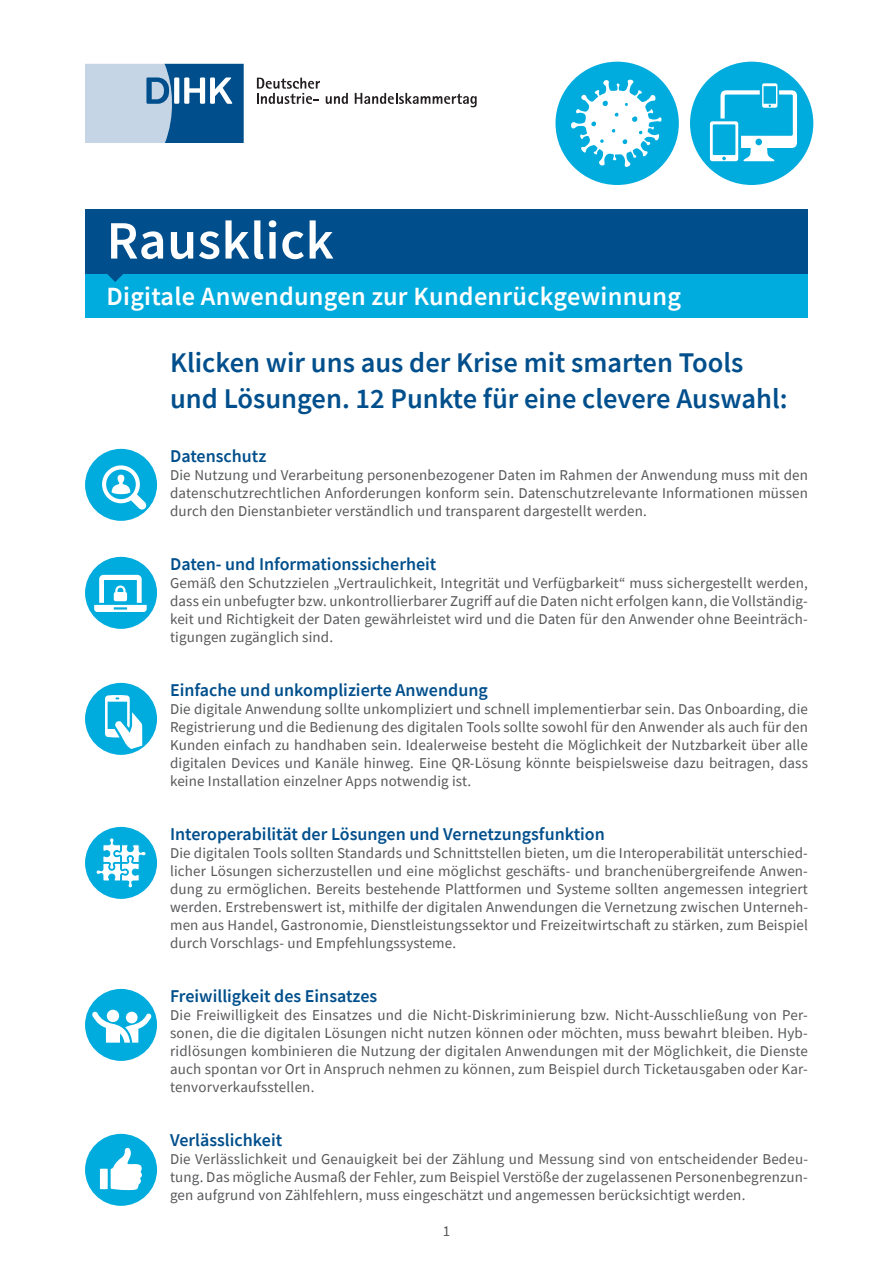
<style>
.page{position:relative;width:893px;height:1263px;background:#fff}
.page>*{position:absolute;margin:0;border:0;box-sizing:border-box;transform-origin:0 0}
.t1{font:600 54px "Source Sans Pro";letter-spacing:.01em;color:#fff}
.t2{font:600 28.5px/36px "Source Sans Pro";color:#004f8c}
.t3{font:600 26.25px "Source Sans Pro";letter-spacing:.01em;color:#fff}
.t4{font:600 18px "Source Sans Pro";color:#004f8c}
.t5{font:15px/18px "Source Sans Pro";letter-spacing:.01em;color:#57585a;text-align:justify}
</style>
<div class="page">
<div style="left:555px;top:62px;width:124px;height:123px;background:#00acdd;border-radius:50%"></div>
<svg style="left:571px;top:80px;width:91px;height:87px"></svg>
<svg style="left:326px;top:93px;width:22px;height:11px"></svg>
<svg style="left:355px;top:93px;width:122px;height:14px"></svg>
<svg style="left:257px;top:78px;width:63px;height:26px"></svg>
<svg style="left:85px;top:64px;width:159px;height:79px;background:#749ec0"></svg>
<div style="left:690px;top:62px;width:123px;height:123px;background:#00acdd;border-radius:50%"></div>
<svg style="left:710px;top:83px;width:87px;height:78px"></svg>
<div style="left:85px;top:449px;width:72px;height:72px;background:#00acdd;border-radius:50%"></div>
<svg style="left:102px;top:465px;width:45px;height:45px"></svg>
<div style="left:85px;top:557px;width:72px;height:72px;background:#00acdd;border-radius:50%"></div>
<svg style="left:94px;top:575px;width:53px;height:37px"></svg>
<div style="left:85px;top:683px;width:72px;height:72px;background:#00acdd;border-radius:50%"></div>
<svg style="left:105px;top:695px;width:37px;height:54px"></svg>
<div style="left:85px;top:989px;width:72px;height:72px;background:#00acdd;border-radius:50%"></div>
<div style="left:107px;top:1010px;width:12px;height:12px;background:#fff;border-radius:50%"></div>
<svg style="left:92px;top:1011px;width:60px;height:32px"></svg>
<div style="left:85px;top:827px;width:72px;height:72px;background:#00acdd;border-radius:50%"></div>
<svg style="left:95px;top:837px;width:52px;height:62px"></svg>
<div style="left:85px;top:1134px;width:72px;height:72px;background:#00acdd;border-radius:50%"></div>
<svg style="left:111px;top:1147px;width:31px;height:43px"></svg>
<div style="left:100px;top:1169px;width:8px;height:20px;background:#fff"></div>
<div style="left:85px;top:210px;width:723px;height:64px;background:#004f8c"></div>
<div style="left:85px;top:274px;width:723px;height:43px;background:#00acdd"></div>
<svg style="left:107px;top:274px;width:16px;height:8px"></svg>
<h1 class="t1" style="left:107px;top:205px;width:229px">Rausklick</h1>
<h3 class="t3" style="left:107px;top:279px;width:576px">Digitale Anwendungen zur Kundenrückgewinnung</h3>
<h2 class="t2" style="left:170px;top:344px;width:619px">Klicken wir uns aus der Krise mit smarten Tools und Lösungen. 12 Punkte für eine clevere Auswahl:</h2>
<p class="t4" style="left:170px;top:444px;width:98px">Datenschutz</p>
<p class="t5" style="left:170px;top:465px;width:639px">Die Nutzung und Verarbeitung personenbezogener Daten im Rahmen der Anwendung muss mit den datenschutzrechtlichen Anforderungen konform sein. Datenschutzrelevante Informationen müssen durch den Dienstanbieter verständlich und transparent dargestellt werden.</p>
<p class="t4" style="left:170px;top:552px;width:268px">Daten- und Informationssicherheit</p>
<p class="t5" style="left:170px;top:573px;width:639px">Gemäß den Schutzzielen „Vertraulichkeit, Integrität und Verfügbarkeit“ muss sichergestellt werden, dass ein unbefugter bzw. unkontrollierbarer Zugriff auf die Daten nicht erfolgen kann, die Vollständig&shy;keit und Richtigkeit der Daten gewährleistet wird und die Daten für den Anwender ohne Beeinträch&shy;tigungen zugänglich sind.</p>
<p class="t4" style="left:170px;top:678px;width:319px">Einfache und unkomplizierte Anwendung</p>
<p class="t5" style="left:170px;top:699px;width:639px">Die digitale Anwendung sollte unkompliziert und schnell implementierbar sein. Das Onboarding, die Registrierung und die Bedienung des digitalen Tools sollte sowohl für den Anwender als auch für den Kunden einfach zu handhaben sein. Idealerweise besteht die Möglichkeit der Nutzbarkeit über alle digitalen Devices und Kanäle hinweg. Eine QR-Lösung könnte beispielsweise dazu beitragen, dass keine Installation einzelner Apps notwendig ist.</p>
<p class="t4" style="left:170px;top:822px;width:436px">Interoperabilität der Lösungen und Vernetzungsfunktion</p>
<p class="t5" style="left:170px;top:843px;width:639px">Die digitalen Tools sollten Standards und Schnittstellen bieten, um die Interoperabilität unterschied&shy;licher Lösungen sicherzustellen und eine möglichst geschäfts- und branchenübergreifende Anwen&shy;dung zu ermöglichen. Bereits bestehende Plattformen und Systeme sollten angemessen integriert werden. Erstrebenswert ist, mithilfe der digitalen Anwendungen die Vernetzung zwischen Unterneh&shy;men aus Handel, Gastronomie, Dienstleistungssektor und Freizeitwirtschaft zu stärken, zum Beispiel durch Vorschlags- und Empfehlungssysteme.</p>
<p class="t4" style="left:170px;top:984px;width:209px">Freiwilligkeit des Einsatzes</p>
<p class="t5" style="left:170px;top:1005px;width:639px">Die Freiwilligkeit des Einsatzes und die Nicht-Diskriminierung bzw. Nicht-Ausschließung von Per&shy;sonen, die die digitalen Lösungen nicht nutzen können oder möchten, muss bewahrt bleiben. Hyb&shy;ridlösungen kombinieren die Nutzung der digitalen Anwendungen mit der Möglichkeit, die Dienste auch spontan vor Ort in Anspruch nehmen zu können, zum Beispiel durch Ticketausgaben oder Kar&shy;tenvorverkaufsstellen.</p>
<p class="t4" style="left:170px;top:1128px;width:114px">Verlässlichkeit</p>
<p class="t5" style="left:170px;top:1149px;width:639px">Die Verlässlichkeit und Genauigkeit bei der Zählung und Messung sind von entscheidender Bedeu&shy;tung. Das mögliche Ausmaß der Fehler, zum Beispiel Verstöße der zugelassenen Personenbegrenzun&shy;gen aufgrund von Zählfehlern, muss eingeschätzt und angemessen berücksichtigt werden.</p>
<p class="t5" style="left:443px;top:1221px;width:9px">1</p>
</div>
